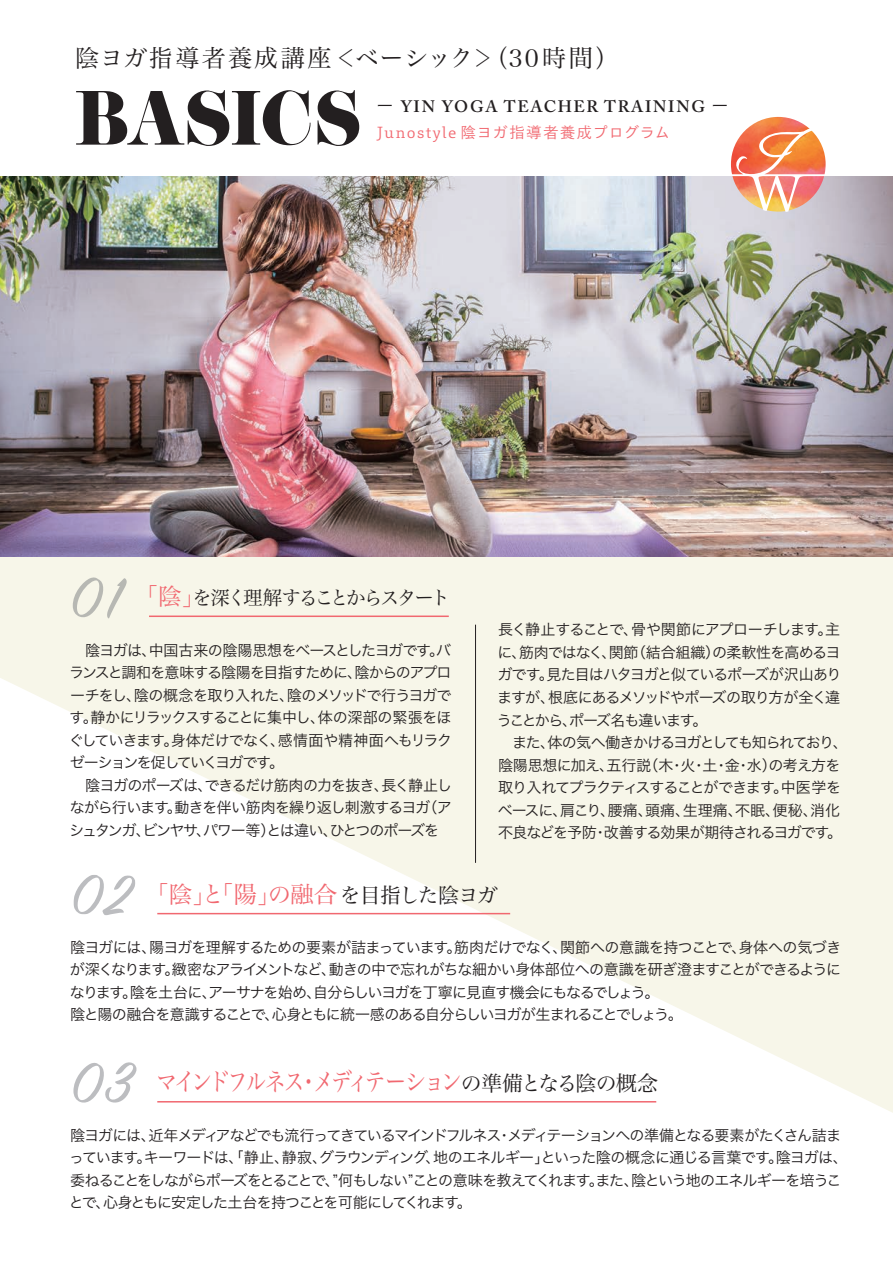
<style>
.page{position:relative;width:893px;height:1263px;background:#fff}
.page>*{position:absolute;margin:0;border:0;box-sizing:border-box;transform-origin:0 0}
.t1{font:80.4px "Didoni URWD";letter-spacing:-.025em;color:#231f20;scale:.95 1}
.t2{font:63.15px "Sign Painter House Script";color:#bcbdc0}
.t3{font:63.15px "Sign Painter House Script";color:#b7b8b3}
.t4{font:25.2px "Hira Min Pro W3";letter-spacing:-.13em;color:#f16870;scale:.83 1}
.t5{font:24px "Hira Min Pro W3";letter-spacing:.065em;color:#231f20}
.t6{font:23.4px "Hira Min Pro W3";color:#f16870}
.t7{font:19.5px "Hira Min Pro W3";letter-spacing:-.14em;color:#231f20}
.t8{font:600 16.5px "Adobe Caslon Pro";letter-spacing:.1em;color:#231f20}
.t9{font:15px/22.5px "Hira Kaku Pro W3";letter-spacing:-.065em;color:#231f20}
.t10{font:15px "Toppan Bunkyu Gothic Pr 6 N";letter-spacing:.085em;color:#f16870}
.s1{font-family:"Koz Go Pr 6 N";font-weight:400}
.s2{font-size:23.4px;color:#f16870}
.s3{font-size:21px;color:#231f20}
</style>
<div class="page">
<svg style="left:0;top:557px;width:893px;height:556px;fill:#f7f6e9"></svg>
<hr style="left:149px;top:615px;width:300px;height:2px;background:#f16870">
<hr style="left:157px;top:1101px;width:499px;height:1px;background:#f16870">
<div style="left:73px;top:577px;width:54px;height:41px;background:#f7f6e9"></div>
<hr style="left:157px;top:913px;width:353px;height:1px;background:#f16870">
<hr style="left:103px;top:875px;width:1px;height:39px;background:#bcbdc0">
<hr style="left:475px;top:625px;width:1px;height:238px;background:#231f20">
<img style="left:0;top:176px;width:893px;height:381px">
<img style="left:731px;top:117px;width:95px;height:95px;border-radius:47px">
<svg style="left:731px;top:128px;width:94px;height:84px"></svg>
<h3 class="t5" style="left:75px;top:37px;width:546px">陰ヨガ指導者養成講座 ＜ベーシック＞（３０時間）</h3>
<h1 class="t1" style="left:75px;top:70px;width:304px">BASICS</h1>
<p class="t8" style="left:377px;top:97px;width:353px"><span class="s1">ー</span> YIN YOGA TEACHER TRAINING <span class="s1">ー</span></p>
<p class="t10" style="left:377px;top:124px;width:294px">Junostyle 陰ヨガ指導者養成プログラム</p>
<h2 class="t3" style="left:70px;top:559px;width:52px">01</h2>
<h3 class="t7" style="left:135px;top:581px;width:317px"><span class="s2">「陰」</span>を深く理解することからスタート</h3>
<p class="t9" style="left:69px;top:638px;width:385px">　陰ヨガは、中国古来の陰陽思想をベースとしたヨガです。バランスと調和を意味する陰陽を目指すために、陰からのアプローチをし、陰の概念を取り入れた、陰のメソッドで行うヨガです。静かにリラックスすることに集中し、体の深部の緊張をほぐしていきます。身体だけでなく、感情面や精神面へもリラクゼーションを促していくヨガです。<br>　陰ヨガのポーズは、できるだけ筋肉の力を抜き、長く静止しながら行います。動きを伴い筋肉を繰り返し刺激するヨガ（アシュタンガ、ビンヤサ、パワー等）とは違い、ひとつのポーズを</p>
<p class="t9" style="left:497px;top:617px;width:352px">長く静止することで、骨や関節にアプローチします。主に、筋肉ではなく、関節（結合組織）の柔軟性を高めるヨガです。見た目はハタヨガと似ているポーズが沢山ありますが、根底にあるメソッドやポーズの取り方が全く違うことから、ポーズ名も違います。<br>　また、体の気へ働きかけるヨガとしても知られており、陰陽思想に加え、五行説（木・火・土・金・水）の考え方を取り入れてプラクティスすることができます。中医学をベースに、肩こり、腰痛、頭痛、生理痛、不眠、便秘、消化不良などを予防・改善する効果が期待されるヨガです。</p>
<h2 class="t2" style="left:71px;top:856px;width:62px">02</h2>
<h3 class="t6" style="left:146px;top:874px;width:354px">「陰」と「陽」の融合<span class="s3">を目指した陰ヨガ</span></h3>
<p class="t9" style="left:70px;top:934px;width:773px">陰ヨガには、陽ヨガを理解するための要素が詰まっています。筋肉だけでなく、関節への意識を持つことで、身体への気づきが深くなります。緻密なアライメントなど、動きの中で忘れがちな細かい身体部位への意識を研ぎ澄ますことができるようになります。陰を土台に、アーサナを始め、自分らしいヨガを丁寧に見直す機会にもなるでしょう。<br>陰と陽の融合を意識することで、心身ともに統一感のある自分らしいヨガが生まれることでしょう。</p>
<h2 class="t2" style="left:71px;top:1044px;width:62px">03</h2>
<h3 class="t4" style="left:156px;top:1060px;width:606px">マインドフルネス・メディテーション<span class="s3">の準備となる陰の概念</span></h3>
<p class="t9" style="left:69px;top:1123px;width:780px">陰ヨガには、近年メディアなどでも流行ってきているマインドフルネス・メディテーションへの準備となる要素がたくさん詰まっています。キーワードは、「静止、静寂、グラウンディング、地のエネルギー」といった陰の概念に通じる言葉です。陰ヨガは、委ねることをしながらポーズをとることで、”何もしない”ことの意味を教えてくれます。また、陰という地のエネルギーを培うことで、心身ともに安定した土台を持つことを可能にしてくれます。</p>
</div>
